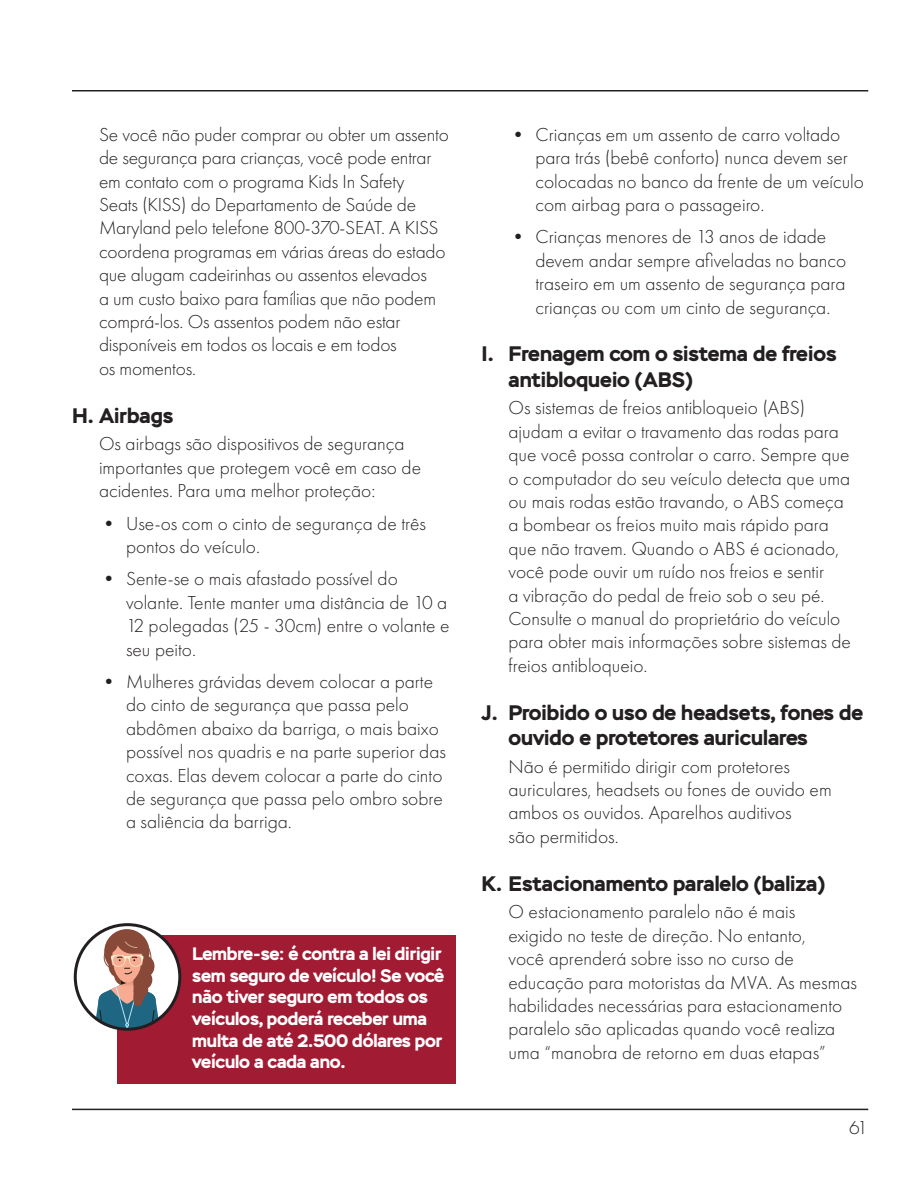
<style>
.page{position:relative;width:918px;height:1188px;background:#fff}
.page>*{position:absolute;margin:0;border:0;box-sizing:border-box;transform-origin:0 0}
.t1{font:700 21px/25.2px "Stem";color:#231f20}
.Subsection_Text{font:300 19.5px/23.4px "Futura PT";color:#231f20}
.Subsection_No_Numbers{font:700 18px/21.6px "Stem";letter-spacing:-.01em;color:#fff}
</style>
<div class="page">
<hr style="left:72px;top:1109px;width:796px;height:1px;background:#231f20">
<hr style="left:72px;top:90px;width:796px;height:2px;background:#231f20">
<div style="left:118px;top:935px;width:338px;height:149px;background:#a11b33"></div>
<svg style="left:74px;top:923px;width:107px;height:108px"></svg>
<p class="Subsection_Text" style="left:99px;top:123px;width:351px">Se você não puder comprar ou obter um assento de segurança para crianças, você pode entrar em contato com o programa Kids In Safety<br>Seats (KISS) do Departamento de Saúde de Maryland pelo telefone 800-370-SEAT. A KISS coordena programas em várias áreas do estado que alugam cadeirinhas ou assentos elevados<br>a um custo baixo para famílias que não podem comprá-los. Os assentos podem não estar disponíveis em todos os locais e em todos<br>os momentos.</p>
<p class="t1" style="left:72px;top:403px;width:103px">H. Airbags</p>
<p class="Subsection_Text" style="left:99px;top:432px;width:324px">Os airbags são dispositivos de segurança importantes que protegem você em caso de acidentes. Para uma melhor proteção:</p>
<p class="Subsection_Text" style="left:126px;top:512px;width:302px;text-indent:-27px">• Use-os com o cinto de segurança de três pontos do veículo.</p>
<p class="Subsection_Text" style="left:126px;top:567px;width:325px;text-indent:-27px">• Sente-se o mais afastado possível do volante. Tente manter uma distância de 10 a<br>12 polegadas (25 - 30cm) entre o volante e seu peito.</p>
<p class="Subsection_Text" style="left:126px;top:670px;width:321px;text-indent:-27px">• Mulheres grávidas devem colocar a parte do cinto de segurança que passa pelo abdômen abaixo da barriga, o mais baixo possível nos quadris e na parte superior das coxas. Elas devem colocar a parte do cinto de segurança que passa pelo ombro sobre a saliência da barriga.</p>
<p class="Subsection_No_Numbers" style="left:192px;top:943px;width:253px">Lembre-se: é contra a lei dirigir sem seguro de veículo! Se você não tiver seguro em todos os veículos, poderá receber uma multa de até 2.500 dólares por veículo a cada ano.</p>
<p class="Subsection_Text" style="left:536px;top:123px;width:330px;text-indent:-27px">• Crianças em um assento de carro voltado para trás (bebê conforto) nunca devem ser colocadas no banco da frente de um veículo com airbag para o passageiro.</p>
<p class="Subsection_Text" style="left:536px;top:225px;width:312px;text-indent:-27px">• Crianças menores de 13 anos de idade devem andar sempre afiveladas no banco traseiro em um assento de segurança para crianças ou com um cinto de segurança.</p>
<p class="t1" style="left:508px;top:341px;width:329px;text-indent:-27px">I. Frenagem com o sistema de freios antibloqueio (ABS)</p>
<p class="Subsection_Text" style="left:508px;top:396px;width:344px">Os sistemas de freios antibloqueio (ABS) ajudam a evitar o travamento das rodas para que você possa controlar o carro. Sempre que o computador do seu veículo detecta que uma ou mais rodas estão travando, o ABS começa a bombear os freios muito mais rápido para que não travem. Quando o ABS é acionado, você pode ouvir um ruído nos freios e sentir<br>a vibração do pedal de freio sob o seu pé.<br>Consulte o manual do proprietário do veículo para obter mais informações sobre sistemas de freios antibloqueio.</p>
<p class="t1" style="left:508px;top:700px;width:356px;text-indent:-27px">J. Proibido o uso de headsets, fones de ouvido e protetores auriculares</p>
<p class="Subsection_Text" style="left:508px;top:755px;width:325px">Não é permitido dirigir com protetores auriculares, headsets ou fones de ouvido em ambos os ouvidos. Aparelhos auditivos<br>são permitidos.</p>
<p class="t1" style="left:482px;top:871px;width:345px">K. Estacionamento paralelo (baliza)</p>
<p class="Subsection_Text" style="left:508px;top:900px;width:350px">O estacionamento paralelo não é mais<br>exigido no teste de direção. No entanto,<br>você aprenderá sobre isso no curso de educação para motoristas da MVA. As mesmas habilidades necessárias para estacionamento paralelo são aplicadas quando você realiza uma “manobra de retorno em duas etapas”</p>
<p class="Subsection_Text" style="left:849px;top:1116px;width:20px">61</p>
</div>
